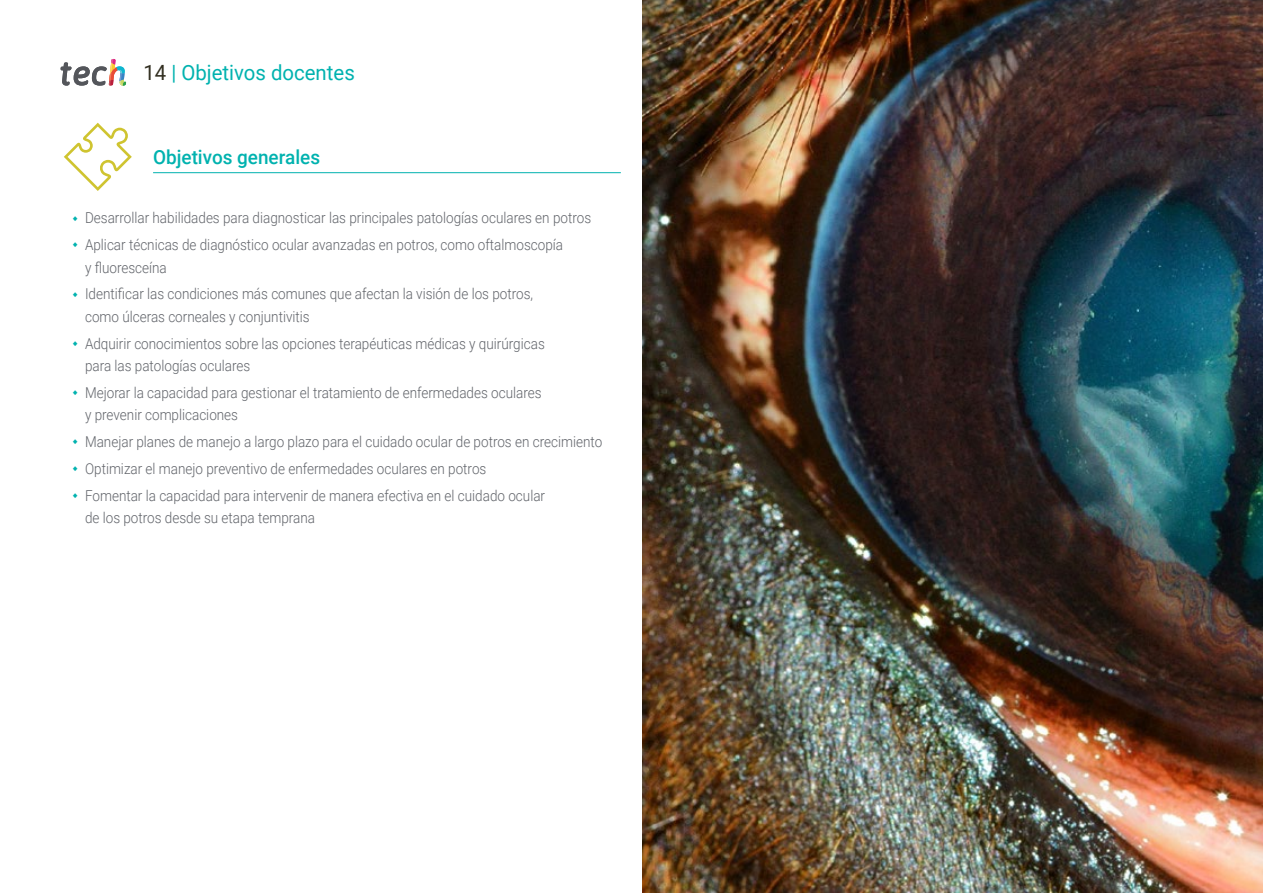
<style>
.page{position:relative;width:1263px;height:893px;background:#fff}
.page>*{position:absolute;margin:0;border:0;box-sizing:border-box;transform-origin:0 0}
.t1{font:21px "Roboto";color:#00b2af}
.t2{font:500 19.5px "Roboto";color:#00b2af}
.t3{font:300 15px/26.7px "Roboto";color:#61646a;scale:.9 1}
.s1{color:#312e20}
</style>
<div class="page">
<hr style="left:153px;top:172px;width:468px;height:1px;background:#00b2af">
<svg style="left:64px;top:123px;width:68px;height:68px"></svg>
<img style="left:642px;top:0;width:621px;height:893px">
<svg style="left:61px;top:59px;width:65px;height:27px"></svg>
<h1 class="t1" style="left:144px;top:57px;width:213px"><span class="s1">14</span> | Objetivos docentes</h1>
<h2 class="t2" style="left:153px;top:144px;width:169px">Objetivos generales</h2>
<p class="t3" style="left:85px;top:204px;width:564px">Desarrollar habilidades para diagnosticar las principales patologías oculares en potros<br>Aplicar técnicas de diagnóstico ocular avanzadas en potros, como oftalmoscopía</p>
<p class="t3" style="left:85px;top:253px;width:499px">y fluoresceína<br>Identificar las condiciones más comunes que afectan la visión de los potros,</p>
<p class="t3" style="left:85px;top:303px;width:512px">como úlceras corneales y conjuntivitis<br>Adquirir conocimientos sobre las opciones terapéuticas médicas y quirúrgicas</p>
<p class="t3" style="left:85px;top:352px;width:509px">para las patologías oculares<br>Mejorar la capacidad para gestionar el tratamiento de enfermedades oculares</p>
<p class="t3" style="left:85px;top:401px;width:576px">y prevenir complicaciones<br>Manejar planes de manejo a largo plazo para el cuidado ocular de potros en crecimiento Optimizar el manejo preventivo de enfermedades oculares en potros<br>Fomentar la capacidad para intervenir de manera efectiva en el cuidado ocular</p>
<p class="t3" style="left:85px;top:504px;width:257px">de los potros desde su etapa temprana</p>
</div>
